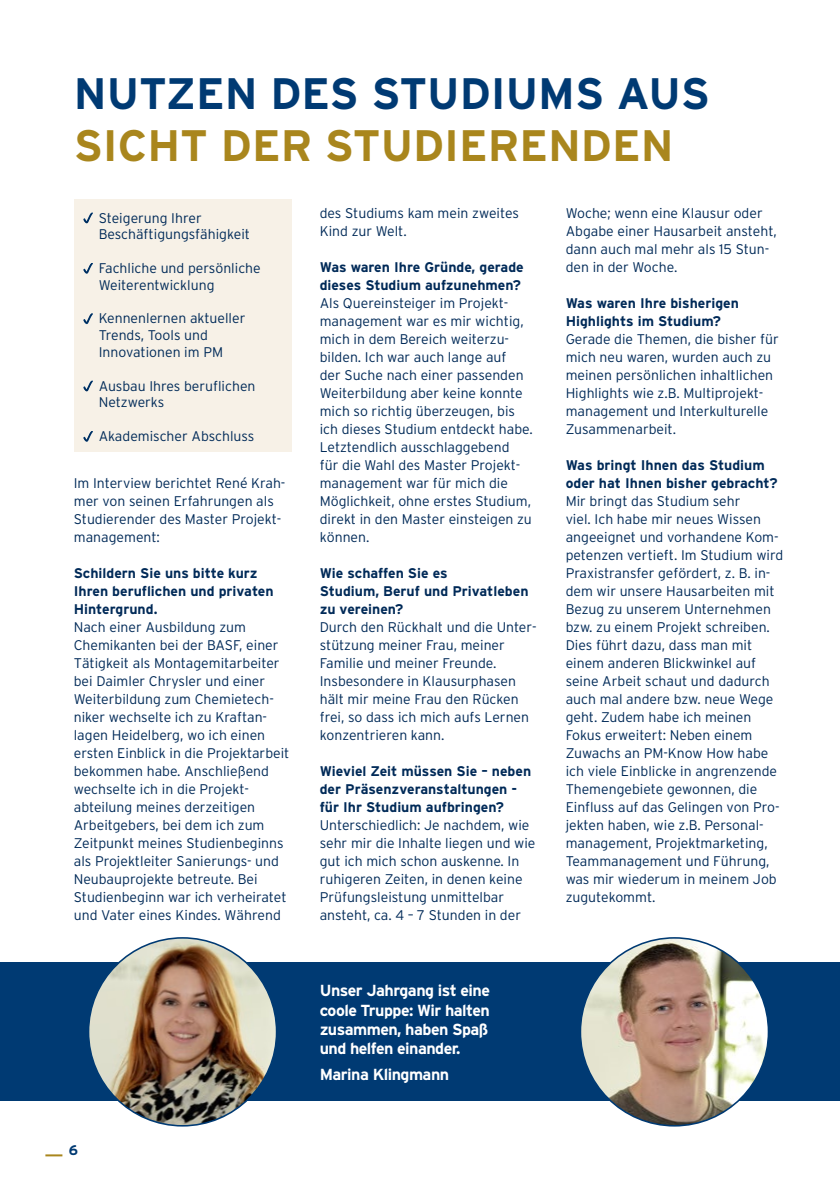
<style>
.page{position:relative;width:840px;height:1191px;background:#fff}
.page>*{position:absolute;margin:0;border:0;box-sizing:border-box;transform-origin:0 0}
.t1{font:700 44px "Interstate";color:#003a73}
.t2{font:700 44px "Interstate";color:#a9861d}
.t3{font:700 16px/19.2px "Interstate";letter-spacing:-.03em;color:#fff;text-align:justify}
.t4{font:300 14px/18px "Interstate";color:#002a58}
.t5{font:700 14px/18px "Interstate";color:#002a58}
.t6{font:700 14px "Interstate";color:#003a73}
</style>
<div class="page">
<svg style="left:45px;top:1154px;width:17px;height:2px"></svg>
<div style="left:74px;top:200px;width:217px;height:252px;background:#f7f1e7"></div>
<div style="left:0;top:962px;width:839px;height:139px;background:#003a73"></div>
<img style="left:88px;top:938px;width:188px;height:187px;border-radius:94px">
<img style="left:580px;top:938px;width:188px;height:187px;border-radius:94px">
<h1 class="t1" style="left:74px;top:69px;width:637px">NUTZEN DES STUDIUMS AUS</h1>
<h1 class="t2" style="left:74px;top:121px;width:601px">SICHT DER STUDIERENDEN</h1>
<p class="t4" style="left:99px;top:209px;width:153px;line-height:16.8px">Steigerung Ihrer<br>Beschäftigungsfähigkeit</p>
<p class="t4" style="left:99px;top:259px;width:163px;line-height:16.8px">Fachliche und persönliche<br>Weiterentwicklung</p>
<p class="t4" style="left:99px;top:310px;width:148px;line-height:16.8px">Kennenlernen aktueller<br>Trends, Tools und<br>Innovationen im PM</p>
<p class="t4" style="left:99px;top:377px;width:158px;line-height:16.8px">Ausbau Ihres beruflichen<br>Netzwerks</p>
<p class="t4" style="left:99px;top:427px;width:157px">Akademischer Abschluss</p>
<p class="t4" style="left:74px;top:474px;width:213px">Im Interview berichtet René Krah&shy;mer von seinen Erfahrungen als<br>Studierender des Master Projekt&shy;management:</p>
<p class="t5" style="left:74px;top:564px;width:201px">Schildern Sie uns bitte kurz<br>Ihren beruflichen und privaten<br>Hintergrund.</p>
<p class="t4" style="left:74px;top:618px;width:217px">Nach einer Ausbildung zum<br>Chemikanten bei der BASF, einer<br>Tätigkeit als Montagemitarbeiter bei Daimler Chrysler und einer<br>Weiterbildung zum Chemietech&shy;niker wechselte ich zu Kraftan&shy;lagen Heidelberg, wo ich einen ersten Einblick in die Projektarbeit bekommen habe. Anschließend wechselte ich in die Projekt&shy;abteilung meines derzeitigen<br>Arbeitgebers, bei dem ich zum<br>Zeitpunkt meines Studienbeginns als Projektleiter Sanierungs- und<br>Neubauprojekte betreute. Bei<br>Studienbeginn war ich verheiratet und Vater eines Kindes. Während</p>
<p class="t6" style="left:69px;top:1142px;width:11px">6</p>
<p class="t4" style="left:319px;top:204px;width:201px">des Studiums kam mein zweites<br>Kind zur Welt.</p>
<p class="t5" style="left:319px;top:258px;width:205px">Was waren Ihre Gründe, gerade dieses Studium aufzunehmen?</p>
<p class="t4" style="left:319px;top:294px;width:214px">Als Quereinsteiger im Projekt&shy;management war es mir wichtig, mich in dem Bereich weiterzu&shy;bilden. Ich war auch lange auf<br>der Suche nach einer passenden<br>Weiterbildung aber keine konnte mich so richtig überzeugen, bis ich dieses Studium entdeckt habe.<br>Letztendlich ausschlaggebend<br>für die Wahl des Master Projekt&shy;management war für mich die<br>Möglichkeit, ohne erstes Studium, direkt in den Master einsteigen zu können.</p>
<p class="t5" style="left:319px;top:564px;width:210px">Wie schaffen Sie es<br>Studium, Beruf und Privatleben zu vereinen?</p>
<p class="t4" style="left:319px;top:618px;width:218px">Durch den Rückhalt und die Unter&shy;stützung meiner Frau, meiner<br>Familie und meiner Freunde.<br>Insbesondere in Klausurphasen hält mir meine Frau den Rücken frei, so dass ich mich aufs Lernen konzentrieren kann.</p>
<p class="t5" style="left:319px;top:762px;width:213px">Wieviel Zeit müssen Sie – neben der Präsenzveranstaltungen - für Ihr Studium aufbringen?</p>
<p class="t4" style="left:319px;top:816px;width:217px">Unterschiedlich: Je nachdem, wie sehr mir die Inhalte liegen und wie gut ich mich schon auskenne. In ruhigeren Zeiten, in denen keine<br>Prüfungsleistung unmittelbar ansteht, ca. 4 – 7 Stunden in der</p>
<p class="t3" style="left:319px;top:981px;width:172px">Unser Jahrgang ist eine coole Truppe: Wir halten zusammen, haben Spaß und helfen einander.</p>
<p class="t3" style="left:319px;top:1064px;width:131px">Marina Klingmann</p>
<p class="t4" style="left:565px;top:204px;width:212px">Woche; wenn eine Klausur oder<br>Abgabe einer Hausarbeit ansteht, dann auch mal mehr als 15 Stun&shy;den in der Woche.</p>
<p class="t5" style="left:565px;top:294px;width:175px">Was waren Ihre bisherigen<br>Highlights im Studium?</p>
<p class="t4" style="left:565px;top:330px;width:214px">Gerade die Themen, die bisher für mich neu waren, wurden auch zu meinen persönlichen inhaltlichen<br>Highlights wie z.B. Multiprojekt&shy;management und Interkulturelle<br>Zusammenarbeit.</p>
<p class="t5" style="left:565px;top:456px;width:213px">Was bringt Ihnen das Studium oder hat Ihnen bisher gebracht?</p>
<p class="t4" style="left:565px;top:492px;width:219px">Mir bringt das Studium sehr<br>viel. Ich habe mir neues Wissen angeeignet und vorhandene Kom&shy;petenzen vertieft. Im Studium wird<br>Praxistransfer gefördert, z. B. in&shy;dem wir unsere Hausarbeiten mit<br>Bezug zu unserem Unternehmen bzw. zu einem Projekt schreiben.<br>Dies führt dazu, dass man mit einem anderen Blickwinkel auf seine Arbeit schaut und dadurch auch mal andere bzw. neue Wege geht. Zudem habe ich meinen<br>Fokus erweitert: Neben einem<br>Zuwachs an PM-Know How habe ich viele Einblicke in angrenzende<br>Themengebiete gewonnen, die<br>Einfluss auf das Gelingen von Pro&shy;jekten haben, wie z.B. Personal&shy;management, Projektmarketing,<br>Teammanagement und Führung, was mir wiederum in meinem Job zugutekommt.</p>
</div>
